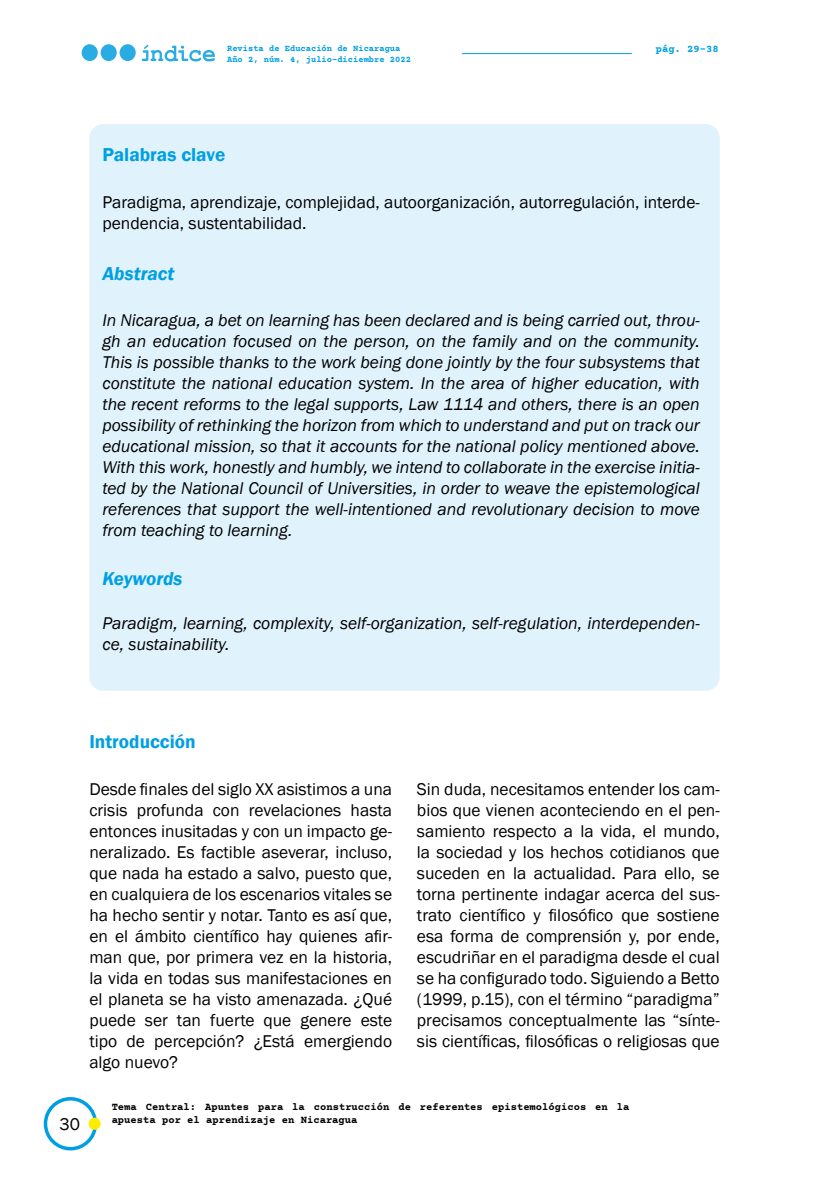
<style>
.page{position:relative;width:819px;height:1191px;background:#fff}
.page>*{position:absolute;margin:0;border:0;box-sizing:border-box;transform-origin:0 0}
.t1{font:600 19.25px "Franklin Gothic";color:#009fe3}
.t2{font:italic 600 19.25px "Franklin Gothic";color:#009fe3}
.t3{font:17.5px/21px "Franklin Gothic";color:#000;text-align:justify}
.t4{font:italic 17.5px/21px "Franklin Gothic";color:#000}
.t5{font:700 10.5px/12.6px "Courier Prime";color:#000}
.t6{font:700 10.5px "Courier Prime";color:#009fe3}
.t7{font:700 8.75px "Courier Prime";color:#009fe3}
</style>
<div class="page">
<div style="left:44px;top:1097px;width:53px;height:53px;border:4px solid #009fe3;border-radius:50%"></div>
<svg style="left:88px;top:1117px;width:13px;height:12px"></svg>
<hr style="left:462px;top:53px;width:169px;height:1px;background:#009fe3">
<div style="left:82px;top:44px;width:16px;height:17px;background:#29abe3;border-radius:50%"></div>
<div style="left:101px;top:44px;width:16px;height:17px;background:#29abe3;border-radius:50%"></div>
<div style="left:120px;top:44px;width:16px;height:17px;background:#29abe3;border-radius:50%"></div>
<svg style="left:142px;top:45px;width:73px;height:16px"></svg>
<div style="left:89px;top:124px;width:630px;height:567px;background:#e0f2fc;border-radius:14px"></div>
<p class="t7" style="left:227px;top:43px;width:175px">Revista de Educación de Nicaragua</p>
<p class="t6" style="left:655px;top:43px;width:64px">pág. 29-38</p>
<p class="t7" style="left:227px;top:54px;width:185px">Año 2, núm. 4, julio-diciembre 2022</p>
<p class="t1" style="left:102px;top:143px;width:124px">Palabras clave</p>
<p class="t3" style="left:102px;top:192px;width:599px">Paradigma, aprendizaje, complejidad, autoorganización, autorregulación, interde&shy;pendencia, sustentabilidad.</p>
<p class="t2" style="left:102px;top:261px;width:74px">Abstract</p>
<p class="t4" style="left:102px;top:310px;width:599px;text-align:justify">In Nicaragua, a bet on learning has been declared and is being carried out, throu&shy;gh an education focused on the person, on the family and on the community.<br>This is possible thanks to the work being done jointly by the four subsystems that constitute the national education system. In the area of higher education, with the recent reforms to the legal supports, Law 1114 and others, there is an open possibility of rethinking the horizon from which to understand and put on track our educational mission, so that it accounts for the national policy mentioned above.<br>With this work, honestly and humbly, we intend to collaborate in the exercise initia&shy;ted by the National Council of Universities, in order to weave the epistemological references that support the well-intentioned and revolutionary decision to move from teaching to learning.</p>
<p class="t2" style="left:102px;top:566px;width:82px">Keywords</p>
<p class="t4" style="left:102px;top:613px;width:599px">Paradigm, learning, complexity, self-organization, self-regulation, interdependen&shy;ce, sustainability.</p>
<p class="t1" style="left:89px;top:730px;width:108px">Introducción</p>
<p class="t3" style="left:89px;top:778px;width:304px">Desde finales del siglo XX asistimos a una crisis profunda con revelaciones hasta entonces inusitadas y con un impacto ge&shy;neralizado. Es factible aseverar, incluso, que nada ha estado a salvo, puesto que, en cualquiera de los escenarios vitales se ha hecho sentir y notar. Tanto es así que, en el ámbito científico hay quienes afir&shy;man que, por primera vez en la historia, la vida en todas sus manifestaciones en el planeta se ha visto amenazada. ¿Qué puede ser tan fuerte que genere este tipo de percepción? ¿Está emergiendo algo nuevo?</p>
<p class="t3" style="left:417px;top:778px;width:304px">Sin duda, necesitamos entender los cam&shy;bios que vienen aconteciendo en el pen&shy;samiento respecto a la vida, el mundo, la sociedad y los hechos cotidianos que suceden en la actualidad. Para ello, se torna pertinente indagar acerca del sus&shy;trato científico y filosófico que sostiene esa forma de comprensión y, por ende, escudriñar en el paradigma desde el cual se ha configurado todo. Siguiendo a Betto (1999, p.15), con el término “paradigma” precisamos conceptualmente las “sínte&shy;sis científicas, filosóficas o religiosas que</p>
<p class="t3" style="left:60px;top:1114px;width:22px">30</p>
<p class="t5" style="left:112px;top:1100px;width:519px">Tema Central: Apuntes para la construcción de referentes epistemológicos en la apuesta por el aprendizaje en Nicaragua</p>
</div>
